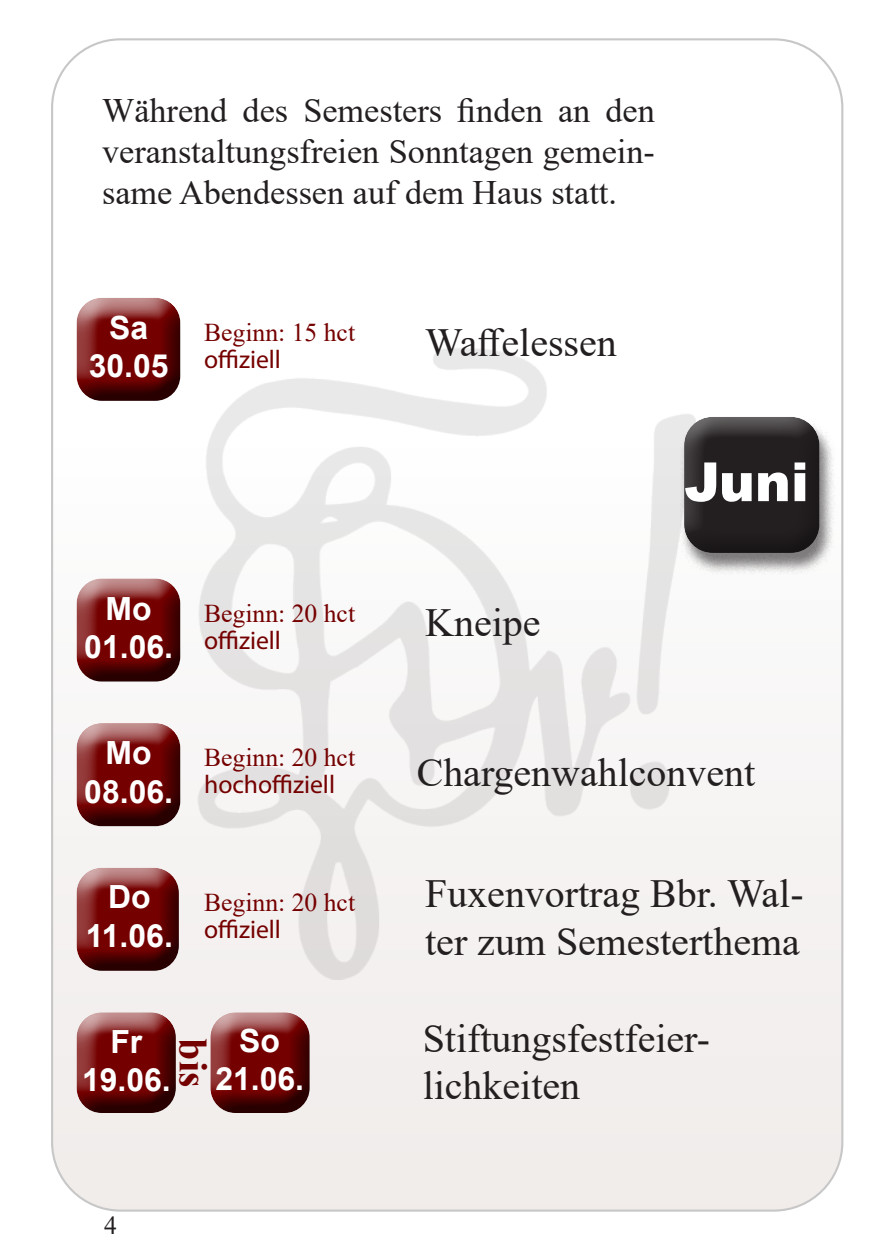
<style>
.page{position:relative;width:893px;height:1259px;background:#fff}
.page>*{position:absolute;margin:0;border:0;box-sizing:border-box;transform-origin:0 0}
.t1{font:900 54px "Arial";color:#fff}
.t2{font:39.9px/48px "Times New Roman";color:#231f20}
.t3{font:700 39.9px "Times New Roman";color:#750000}
.t4{font:34.2px/41.1px "Times New Roman";color:#231f20;text-align:justify}
.t5{font:700 31.8px "Arial";color:#fff}
.t6{font:25.8px "Times New Roman";color:#750000}
.t7{font:25.8px "Myriad Pro";color:#750000}
.t8{font:25.8px "Times New Roman";color:#231f20}
</style>
<div class="page">
<div style="left:52px;top:39px;width:790px;height:1171px;background:linear-gradient(to right,#fbfaf9,#f9f7f6);border-radius:68px"></div>
<img style="left:198px;top:347px;width:497px;height:632px">
<div style="left:680px;top:418px;width:155px;height:157px;background:#231f20;opacity:.59"></div>
<div style="left:680px;top:406px;width:141px;height:134px;background:#fff;opacity:.75"></div>
<div style="left:680px;top:425px;width:141px;height:128px;background:#231f20;opacity:.75"></div>
<div style="left:76px;top:578px;width:108px;height:87px;background:#fff;opacity:.75"></div>
<div style="left:76px;top:582px;width:108px;height:104px;background:#231f20;opacity:.75"></div>
<div style="left:76px;top:867px;width:108px;height:87px;background:#fff;opacity:.75"></div>
<div style="left:76px;top:871px;width:108px;height:104px;background:#231f20;opacity:.75"></div>
<div style="left:76px;top:722px;width:108px;height:88px;background:#fff;opacity:.75"></div>
<div style="left:76px;top:727px;width:108px;height:103px;background:#231f20;opacity:.75"></div>
<div style="left:76px;top:1011px;width:105px;height:86px;background:#fff;opacity:.75"></div>
<div style="left:76px;top:1016px;width:105px;height:100px;background:#231f20;opacity:.75"></div>
<div style="left:209px;top:999px;width:105px;height:98px;background:#fff;opacity:.75"></div>
<div style="left:209px;top:1016px;width:105px;height:100px;background:#231f20;opacity:.75"></div>
<div style="left:76px;top:285px;width:108px;height:99px;background:#fff;opacity:.75"></div>
<div style="left:76px;top:302px;width:108px;height:103px;background:#231f20;opacity:.75"></div>
<p class="t4" style="left:102px;top:89px;width:554px">Während des Semesters finden an den veranstaltungsfreien Sonntagen gemein&shy;same Abendessen auf dem Haus statt.</p>
<p class="t5" style="left:109px;top:305px;width:41px">Sa</p>
<p class="t5" style="left:89px;top:343px;width:81px">30.05</p>
<p class="t6" style="left:204px;top:314px;width:153px">Beginn: 15 hct</p>
<p class="t7" style="left:204px;top:343px;width:78px">offiziell</p>
<p class="t5" style="left:106px;top:586px;width:48px">Mo</p>
<p class="t5" style="left:84px;top:624px;width:90px">01.06.</p>
<p class="t6" style="left:204px;top:595px;width:153px">Beginn: 20 hct</p>
<p class="t7" style="left:204px;top:624px;width:78px">offiziell</p>
<p class="t5" style="left:106px;top:730px;width:48px">Mo</p>
<p class="t5" style="left:84px;top:769px;width:90px">08.06.</p>
<p class="t6" style="left:204px;top:739px;width:153px">Beginn: 20 hct</p>
<p class="t7" style="left:204px;top:769px;width:132px">hochoffiziell</p>
<p class="t5" style="left:108px;top:875px;width:44px">Do</p>
<p class="t5" style="left:86px;top:913px;width:88px">11.06.</p>
<p class="t6" style="left:204px;top:884px;width:153px">Beginn: 20 hct</p>
<p class="t7" style="left:204px;top:913px;width:78px">offiziell</p>
<p class="t5" style="left:110px;top:1019px;width:33px">Fr</p>
<p class="t5" style="left:82px;top:1057px;width:90px">19.06.</p>
<p class="t3" style="left:222px;top:1038px;width:50px;rotate:90deg">bis</p>
<p class="t5" style="left:239px;top:1018px;width:42px">So</p>
<p class="t5" style="left:215px;top:1056px;width:90px">21.06.</p>
<p class="t8" style="left:104px;top:1207px;width:14px">4</p>
<p class="t2" style="left:425px;top:317px;width:193px">Waffelessen</p>
<p class="t2" style="left:425px;top:597px;width:117px">Kneipe</p>
<p class="t1" style="left:684px;top:443px;width:126px">Juni</p>
<p class="t2" style="left:417px;top:747px;width:340px">Chargenwahlconvent</p>
<p class="t2" style="left:425px;top:868px;width:380px">Fuxenvortrag Bbr. Wal&shy;ter zum Semesterthema</p>
<p class="t2" style="left:423px;top:1013px;width:289px">Stiftungsfestfeier&shy;lichkeiten</p>
</div>
